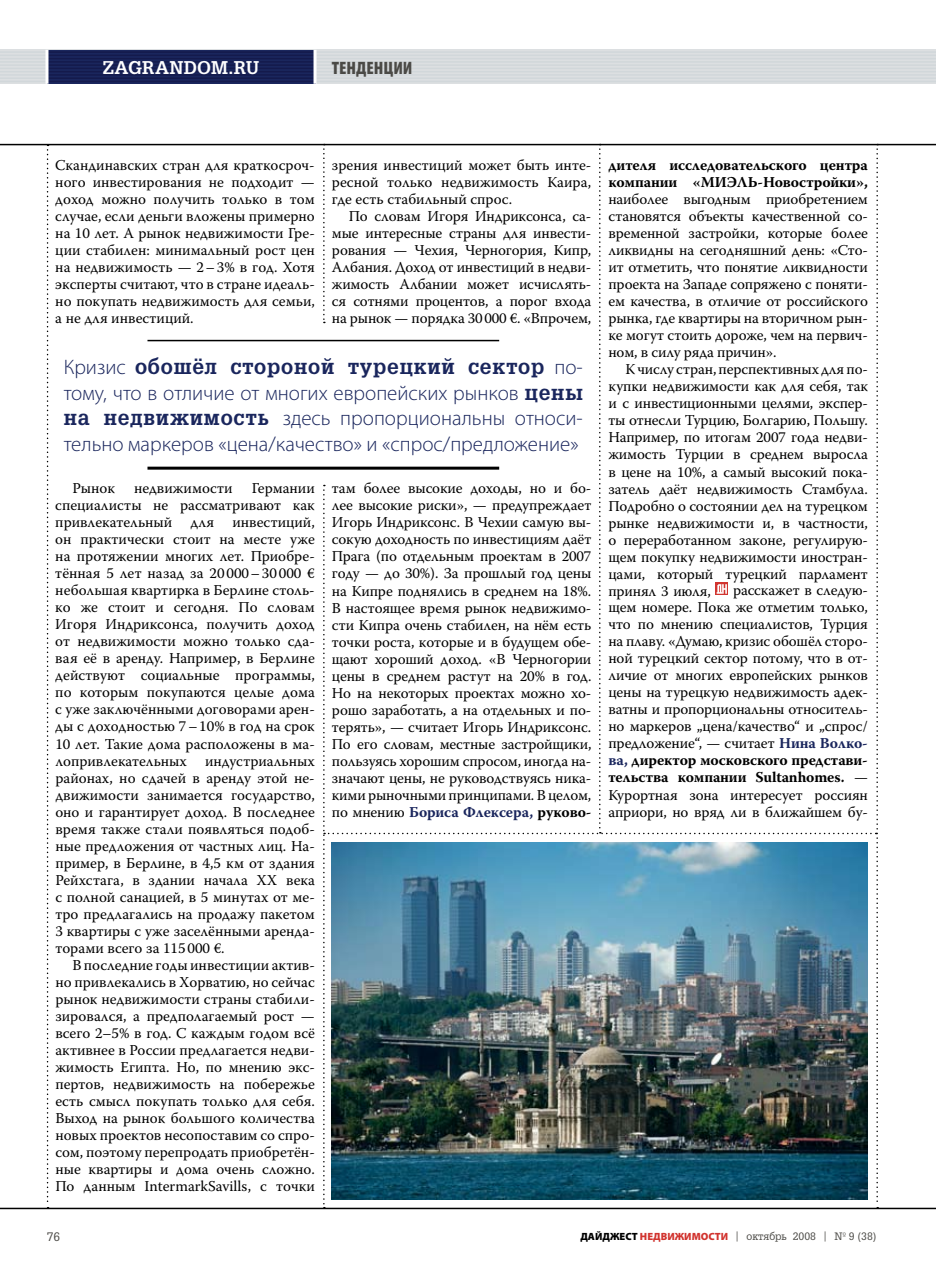
<style>
.page{position:relative;width:936px;height:1263px;background:#fff}
.page>*{position:absolute;margin:0;border:0;box-sizing:border-box;transform-origin:0 0}
.t1{font:300 21px/25.5px "Myriad Pro";color:#1a265d;text-align:justify}
.t2{font:700 21px "AG Gloria";letter-spacing:.04em;color:#1a265d}
.t3{font:700 18px "AG Gloria";color:#fff}
.t4{font:900 condensed 18px "Myriad Pro";color:#4b4a46}
.t5{font:15px/17px "Warnock Pro";letter-spacing:-.005em;color:#000;text-align:justify}
.t6{font:700 15px/17px "Warnock Pro";letter-spacing:-.01em;color:#000}
.t7{font:12px "AG Gloria";color:#4b4a46}
.t8{font:10.5px "AG Gloria";color:#4b4a46}
.s1{font-family:"Myriad Pro";font-weight:300}
.s2{font-family:"AG Gloria";font-weight:700}
.s3{font-weight:700;color:#1a265d}
.s4{font-weight:700}
.s5{font-family:"Myriad Pro";font-weight:900;color:#000}
.s6{font-family:"Myriad Pro";font-weight:900;color:#d1342f}
.s7{font-family:"Warnock Pro"}
</style>
<div class="page">
<div style="left:0;top:50px;width:935px;height:34px;background:#dcdfe1"></div>
<hr style="left:0;top:51px;width:935px;height:2px;background:#d1d7da">
<hr style="left:0;top:55px;width:935px;height:1px;background:#d1d7da">
<hr style="left:0;top:58px;width:935px;height:1px;background:#d1d7da">
<hr style="left:0;top:61px;width:935px;height:2px;background:#d1d7da">
<hr style="left:0;top:64px;width:935px;height:2px;background:#d1d7da">
<hr style="left:0;top:68px;width:935px;height:1px;background:#d1d7da">
<hr style="left:0;top:71px;width:935px;height:1px;background:#d1d7da">
<hr style="left:0;top:74px;width:935px;height:2px;background:#d1d7da">
<hr style="left:0;top:77px;width:935px;height:2px;background:#d1d7da">
<hr style="left:0;top:81px;width:935px;height:1px;background:#d1d7da">
<div style="left:47px;top:50px;width:268px;height:34px;background:#1a265d"></div>
<hr style="left:0;top:144px;width:935px;height:1px;background:#000">
<hr style="left:47px;top:51px;width:268px;height:2px;background:#141a4c">
<hr style="left:47px;top:55px;width:268px;height:1px;background:#141a4c">
<hr style="left:47px;top:58px;width:268px;height:1px;background:#141a4c">
<hr style="left:47px;top:61px;width:268px;height:2px;background:#141a4c">
<hr style="left:47px;top:64px;width:268px;height:2px;background:#141a4c">
<hr style="left:47px;top:68px;width:268px;height:1px;background:#141a4c">
<hr style="left:47px;top:71px;width:268px;height:1px;background:#141a4c">
<hr style="left:47px;top:74px;width:268px;height:2px;background:#141a4c">
<hr style="left:47px;top:77px;width:268px;height:2px;background:#141a4c">
<hr style="left:47px;top:81px;width:268px;height:1px;background:#141a4c">
<hr style="left:45px;top:50px;width:3px;height:34px;background:#fff">
<hr style="left:313px;top:50px;width:3px;height:34px;background:#fff">
<hr style="left:0;top:1208px;width:935px;height:1px;background:#000">
<svg style="left:47px;top:145px;width:2px;height:1063px"></svg>
<hr style="left:147px;top:340px;width:352px;height:1px;background:#000">
<hr style="left:147px;top:467px;width:352px;height:3px;background:#000">
<img style="left:323px;top:145px;width:555px;height:1063px">
<p class="t3" style="left:103px;top:57px;width:158px">ZAGRANDOM.RU</p>
<p class="t4" style="left:332px;top:57px;width:82px">ТЕНДЕНЦИИ</p>
<p class="t5" style="left:55px;top:156px;width:261px">Скандинавских стран для краткосроч&shy;ного инвестирования не подходит — доход можно получить только в том случае, если деньги вложены примерно на 10 лет. А рынок недвижимости Гре&shy;ции стабилен: минимальный рост цен на недвижимость — 2–3% в год. Хотя эксперты считают, что в стране идеаль&shy;но покупать недвижимость для семьи, а не для инвестиций.</p>
<p class="t5" style="left:332px;top:157px;width:261px">зрения инвестиций может быть инте&shy;ресной только недвижимость Каира, где есть стабильный спрос.</p>
<p class="t5" style="left:332px;top:208px;width:261px;text-indent:17px">По словам Игоря Индриксонса, са&shy;мые интересные страны для инвести&shy;рования — Чехия, Черногория, Кипр, Албания. Доход от инвестиций в недви&shy;жимость Албании может исчислять&shy;ся сотнями процентов, а порог входа на рынок — порядка 30000 €. «Впрочем,</p>
<h1 class="t2" style="left:64px;top:355px;width:520px"><span class="s1">Кризис</span> обошёл стороной турецкий сектор <span class="s1">по-</span></h1>
<h1 class="t1" style="left:64px;top:380px;width:520px">тому, что в отличие от многих европейских рынков <span class="s2">цены на недвижимость</span> здесь пропорциональны относи&shy;тельно маркеров «цена/качество» и «спрос/предложение»</h1>
<p class="t5" style="left:55px;top:480px;width:261px;text-indent:196px">Германии специалисты не рассматривают как привлекательный для инвестиций, он практически стоит на месте уже на протяжении многих лет. Приобре&shy;тённая 5 лет назад за 20 000–30000 € небольшая квартирка в Берлине столь&shy;ко же стоит и сегодня. По словам Игоря Индриксонса, получить доход от недвижимости можно только сда&shy;вая её в аренду. Например, в Берлине действуют социальные программы, по которым покупаются целые дома с уже заключёнными договорами арен&shy;ды с доходностью 7–10% в год на срок 10 лет. Такие дома расположены в ма&shy;лопривлекательных индустриальных районах, но сдачей в аренду этой не&shy;движимости занимается государство, оно и гарантирует доход. В последнее время также стали появляться подоб&shy;ные предложения от частных лиц. На&shy;пример, в Берлине, в 4,5 км от здания Рейхстага, в здании начала XX века с полной санацией, в 5 минутах от ме&shy;тро предлагались на продажу пакетом 3 квартиры с уже заселёнными аренда&shy;торами всего за 115000 €.</p>
<p class="t5" style="left:55px;top:956px;width:261px;text-indent:17px">В последние годы инвестиции актив&shy;но привлекались в Хорватию, но сейчас рынок недвижимости страны стабили&shy;зировался, а предполагаемый рост — всего 2–5% в год. С каждым годом всё активнее в России предлагается недви&shy;жимость Египта. Но, по мнению экс&shy;пертов, недвижимость на побережье есть смысл покупать только для себя.<br>Выход на рынок большого количества новых проектов несопоставим со спро&shy;сом, поэтому перепродать приобретён&shy;ные квартиры и дома очень сложно.<br>По данным IntermarkSavills, с точки</p>
<p class="t5" style="left:72px;top:480px;width:44px">Рынок</p>
<p class="t5" style="left:134px;top:480px;width:100px">недвижимости</p>
<p class="t5" style="left:332px;top:480px;width:261px">там более высокие доходы, но и бо&shy;лее высокие риски», — предупреждает Игорь Индриксонс. В Чехии самую вы&shy;сокую доходность по инвестициям даёт Прага (по отдельным проектам в 2007 году — до 30%). За прошлый год цены на Кипре поднялись в среднем на 18%.<br>В настоящее время рынок недвижимо&shy;сти Кипра очень стабилен, на нём есть точки роста, которые и в будущем обе&shy;щают хороший доход. «В Черногории цены в среднем растут на 20% в год.<br>Но на некоторых проектах можно хо&shy;рошо заработать, а на отдельных и по&shy;терять», — считает Игорь Индриксонс.<br>По его словам, местные застройщики, пользуясь хорошим спросом, иногда на&shy;значают цены, не руководствуясь ника&shy;кими рыночными принципами. В целом, по мнению <span class="s3">Бориса Флексера,</span> <span class="s4">руково-</span></p>
<p class="t6" style="left:608px;top:157px;width:261px">дителя исследовательского центра компании «МИЭЛЬ-Новостройки»,</p>
<p class="t5" style="left:608px;top:191px;width:261px">наиболее выгодным приобретением становятся объекты качественной со&shy;временной застройки, которые более ликвидны на сегодняшний день: «Сто&shy;ит отметить, что понятие ликвидности проекта на Западе сопряжено с поняти&shy;ем качества, в отличие от российского рынка, где квартиры на вторичном рын&shy;ке могут стоить дороже, чем на первич&shy;ном, в силу ряда причин».</p>
<p class="t5" style="left:608px;top:361px;width:261px;text-indent:17px">К числу стран, перспективных для по&shy;купки недвижимости как для себя, так и с инвестиционными целями, экспер&shy;ты отнесли Турцию, Болгарию, Польшу.<br>Например, по итогам 2007 года недви&shy;жимость Турции в среднем выросла в цене на 10%, а самый высокий пока&shy;затель даёт недвижимость Стамбула.<br>Подробно о состоянии дел на турецком рынке недвижимости и, в частности, о переработанном законе, регулирую&shy;щем покупку недвижимости иностран&shy;цами, который турецкий парламент принял 3 июля,</p>
<p class="t5" style="left:608px;top:582px;width:261px;text-indent:125px">расскажет в следую&shy;щем номере. Пока же отметим только, что по мнению специалистов, Турция на плаву. «Думаю, кризис обошёл сторо&shy;ной турецкий сектор потому, что в от&shy;личие от многих европейских рынков цены на турецкую недвижимость адек&shy;ватны и пропорциональны относитель&shy;но маркеров „цена/качество“ и „спрос/ предложение“, — считает <span class="s3">Нина Волко&shy;ва,</span> <span class="s4">директор московского представи&shy;тельства компании Sultanhomes.</span> — Курортная зона интересует россиян априори, но вряд ли в ближайшем бу-</p>
<p class="t7" style="left:47px;top:1229px;width:15px">76</p>
<p class="t8" style="left:580px;top:1230px;width:297px"><span class="s5">ДАЙДЖЕСТ</span> <span class="s6">НЕДВИЖИМОСТИ</span> <span class="s7">|</span> октябрь 2008 <span class="s7">|</span> № 9 (38)</p>
</div>
